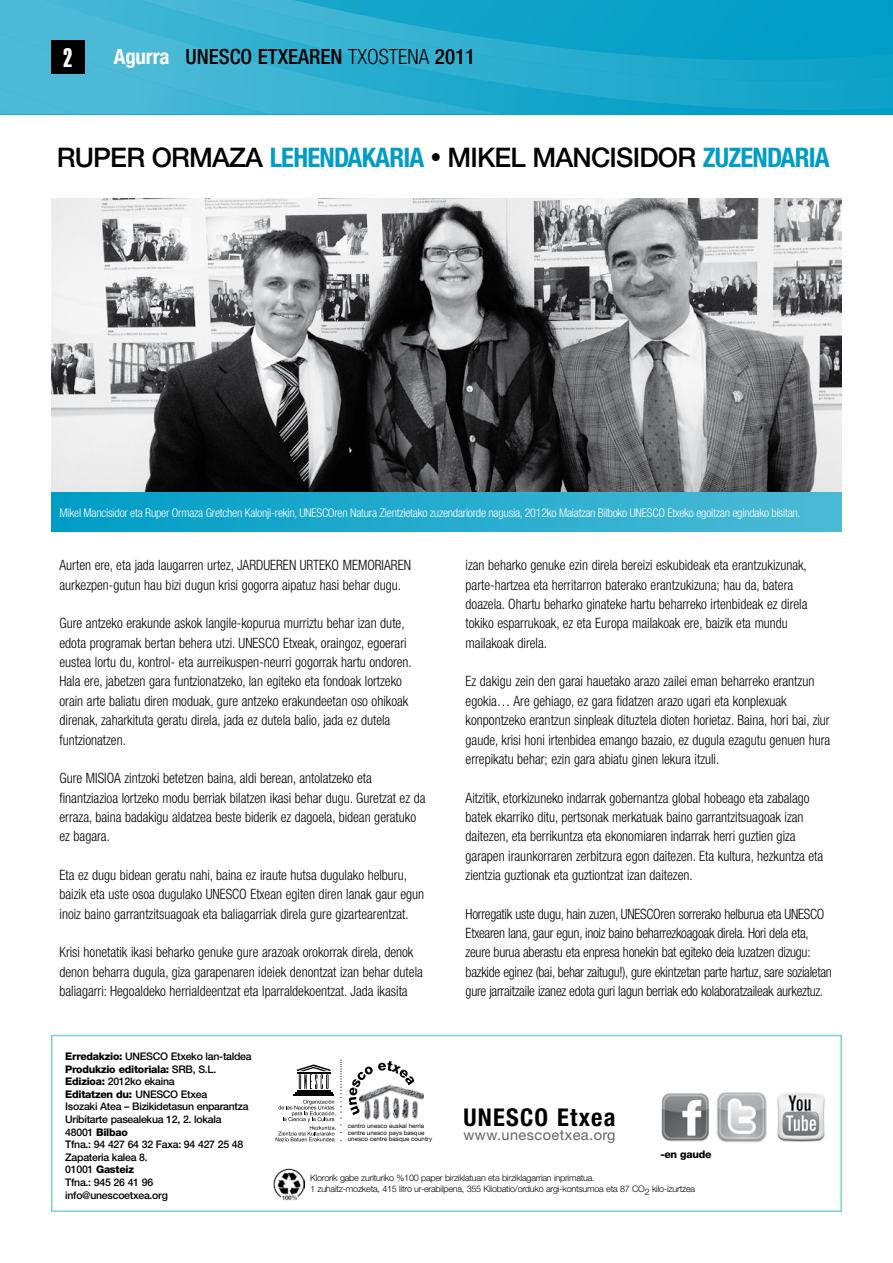
<style>
.page{position:relative;width:893px;height:1263px;background:#fff}
.page>*{position:absolute;margin:0;border:0;box-sizing:border-box;transform-origin:0 0}
.t1{font:500 27px "Helvetica Neue LT Std";letter-spacing:-.03em;color:#000}
.t2{font:27px "Haettenschweiler";color:#fff;scale:.85 1}
.t3{font:700 condensed 24.45px "Helvetica Neue LT Std";color:#000}
.t4{font:500 condensed 21px "Helvetica Neue LT Std";color:#000}
.t5{font:14.55px "Helvetica Neue LT Std";letter-spacing:.03em;color:#646567}
.t6{font:300 condensed 14.25px/19.4px "Helvetica Neue LT Std";color:#000;scale:.95 1}
.t7{font:300 condensed 14.25px/19.4px "Helvetica Neue LT Std";letter-spacing:-.02em;color:#000;scale:.95 1}
.t8{font:300 condensed 12px "Helvetica Neue LT Std";letter-spacing:-.02em;color:#fff}
.t9{font:500 10.5px/12.6px "Helvetica Neue LT Std";letter-spacing:-.025em;color:#000}
.t10{font:800 10.5px "Helvetica Neue LT Std";letter-spacing:-.025em;color:#000}
.t11{font:300 9px/10.8px "Helvetica Neue LT Std";letter-spacing:-.025em;color:#000}
.t12{font:6.15px/6.8px "Helvetica Neue LT Std";color:#000}
.s1{font-weight:700;color:#fff}
.s2{font-weight:300}
.s3{font-weight:700;font-stretch:condensed;color:#009dc5}
.s4{font-weight:800}
</style>
<div class="page">
<div style="left:51px;top:1035px;width:791px;height:177px;background:#fff;border:2px solid #80cee2"></div>
<img style="left:661px;top:1093px;width:48px;height:49px">
<img style="left:777px;top:1093px;width:48px;height:49px">
<img style="left:716px;top:1092px;width:51px;height:51px">
<img style="left:273px;top:1168px;width:32px;height:32px">
<svg style="left:45px;top:0;width:848px;height:115px;background:#0fa3c8"></svg>
<svg style="left:0;top:0;width:501px;height:114px;background:#32b0d0"></svg>
<svg style="left:0;top:33px;width:267px;height:81px;background:#46b8d4"></svg>
<svg style="left:892px;top:0;width:1px;height:114px"></svg>
<div style="left:51px;top:40px;width:34px;height:34px;background:#000"></div>
<svg style="left:276px;top:1059px;width:66px;height:82px"></svg>
<img style="left:364px;top:1090px;width:60px;height:29px">
<svg style="left:349px;top:1061px;width:66px;height:54px"></svg>
<img style="left:51px;top:199px;width:791px;height:294px">
<div style="left:51px;top:493px;width:791px;height:39px;background:linear-gradient(to right,#009dc5,#4cbad6)"></div>
<h1 class="t2" style="left:63px;top:39px;width:12px">2</h1>
<h3 class="t4" style="left:114px;top:44px;width:363px"><span class="s1">AGURRA</span> UNESCO ETXEAREN <span class="s2">TXOSTENA</span> 2011</h3>
<h1 class="t1" style="left:57px;top:142px;width:774px">RUPER ORMAZA <span class="s3">LEHENDAKARIA</span> • MIKEL MANCISIDOR <span class="s3">ZUZENDARIA</span></h1>
<p class="t8" style="left:60px;top:505px;width:742px">Mikel Mancisidor eta Ruper Ormaza Gretchen Kalonji-rekin, UNESCOren Natura Zientzietako zuzendariorde nagusia, 2012ko Maiatzan Bilboko UNESCO Etxeko egoitzan egindako bisitan.</p>
<p class="t6" style="left:60px;top:555px;width:371px">Aurten ere, eta jada laugarren urtez, JARDUEREN URTEKO MEMORIAREN aurkezpen-gutun hau bizi dugun krisi gogorra aipatuz hasi behar dugu.</p>
<p class="t6" style="left:60px;top:613px;width:372px">Gure antzeko erakunde askok langile-kopurua murriztu behar izan dute, edota programak bertan behera utzi. UNESCO Etxeak, oraingoz, egoerari eustea lortu du, kontrol- eta aurreikuspen-neurri gogorrak hartu ondoren.<br>Hala ere, jabetzen gara funtzionatzeko, lan egiteko eta fondoak lortzeko orain arte baliatu diren moduak, gure antzeko erakundeetan oso ohikoak direnak, zaharkituta geratu direla, jada ez dutela balio, jada ez dutela funtzionatzen.</p>
<p class="t6" style="left:60px;top:768px;width:387px">Gure MISIOA zintzoki betetzen baina, aldi berean, antolatzeko eta finantziazioa lortzeko modu berriak bilatzen ikasi behar dugu. Guretzat ez da erraza, baina badakigu aldatzea beste biderik ez dagoela, bidean geratuko ez bagara.</p>
<p class="t6" style="left:60px;top:865px;width:385px">Eta ez dugu bidean geratu nahi, baina ez iraute hutsa dugulako helburu, baizik eta uste osoa dugulako UNESCO Etxean egiten diren lanak gaur egun inoiz baino garrantzitsuagoak eta baliagarriak direla gure gizartearentzat.</p>
<p class="t6" style="left:60px;top:942px;width:384px">Krisi honetatik ikasi beharko genuke gure arazoak orokorrak direla, denok denon beharra dugula, giza garapenaren ideiek denontzat izan behar dutela baliagarri: Hegoaldeko herrialdeentzat eta Iparraldekoentzat. Jada ikasita</p>
<p class="t6" style="left:466px;top:555px;width:361px">izan beharko genuke ezin direla bereizi eskubideak eta erantzukizunak, parte-hartzea eta herritarron baterako erantzukizuna; hau da, batera doazela. Ohartu beharko ginateke hartu beharreko irtenbideak ez direla tokiko esparrukoak, ez eta Europa mailakoak ere, baizik eta mundu mailakoak direla.</p>
<p class="t6" style="left:466px;top:672px;width:385px">Ez dakigu zein den garai hauetako arazo zailei eman beharreko erantzun egokia… Are gehiago, ez gara fidatzen arazo ugari eta konplexuak konpontzeko erantzun sinpleak dituztela dioten horietaz. Baina, hori bai, ziur gaude, krisi honi irtenbidea emango bazaio, ez dugula ezagutu genuen hura errepikatu behar; ezin gara abiatu ginen lekura itzuli.</p>
<p class="t6" style="left:466px;top:788px;width:378px">Aitzitik, etorkizuneko indarrak gobernantza global hobeago eta zabalago batek ekarriko ditu, pertsonak merkatuak baino garrantzitsuagoak izan daitezen, eta berrikuntza eta ekonomiaren indarrak herri guztien giza garapen iraunkorraren zerbitzura egon daitezen. Eta kultura, hezkuntza eta zientzia guztionak eta guztiontzat izan daitezen.</p>
<p class="t7" style="left:466px;top:904px;width:387px">Horregatik uste dugu, hain zuzen, UNESCOren sorrerako helburua eta UNESCO Etxearen lana, gaur egun, inoiz baino beharrezkoagoak direla. Hori dela eta, zeure burua aberastu eta enpresa honekin bat egiteko deia luzatzen dizugu: bazkide eginez (bai, behar zaitugu!), gure ekintzetan parte hartuz, sare sozialetan gure jarraitzaile izanez edota guri lagun berriak edo kolaboratzaileak aurkeztuz.</p>
<p class="t9" style="left:65px;top:1050px;width:188px"><span class="s4">Erredakzio:</span> UNESCO Etxeko lan-taldea<br><span class="s4">Produkzio editoriala:</span> SRB, S.L.<br><span class="s4">Edizioa:</span> 2012ko ekaina<br><span class="s4">Editatzen du:</span> UNESCO Etxea<br>Isozaki Atea – Bizikidetasun enparantza<br>Uribitarte pasealekua 12, 2. lokala<br>48001 <span class="s4">Bilbao<br></span>Tfna.: 94 427 64 32 Faxa: 94 427 25 48<br>Zapateria kalea 8.<br>01001 <span class="s4">Gasteiz<br></span>Tfna.: 945 26 41 96 info@unescoetxea.org</p>
<p class="t12" style="left:348px;top:1122px;width:86px">centro unesco euskal herria centre unesco pays basque unesco centre basque country</p>
<h2 class="t3" style="left:463px;top:1102px;width:154px">UNESCO ETXEA</h2>
<p class="t5" style="left:463px;top:1126px;width:154px">www.unescoetxea.org</p>
<p class="t10" style="left:660px;top:1148px;width:53px">-en gaude</p>
<p class="t11" style="left:310px;top:1172px;width:387px">Klororik gabe zurituriko %100 paper birziklatuan eta birziklagarrian inprimatua.<br>1 zuhaitz-mozketa, 415 litro ur-erabilpena, 355 Kilobatio/orduko argi-kontsumoa eta 87 CO2 kilo-izurtzea</p>
</div>
